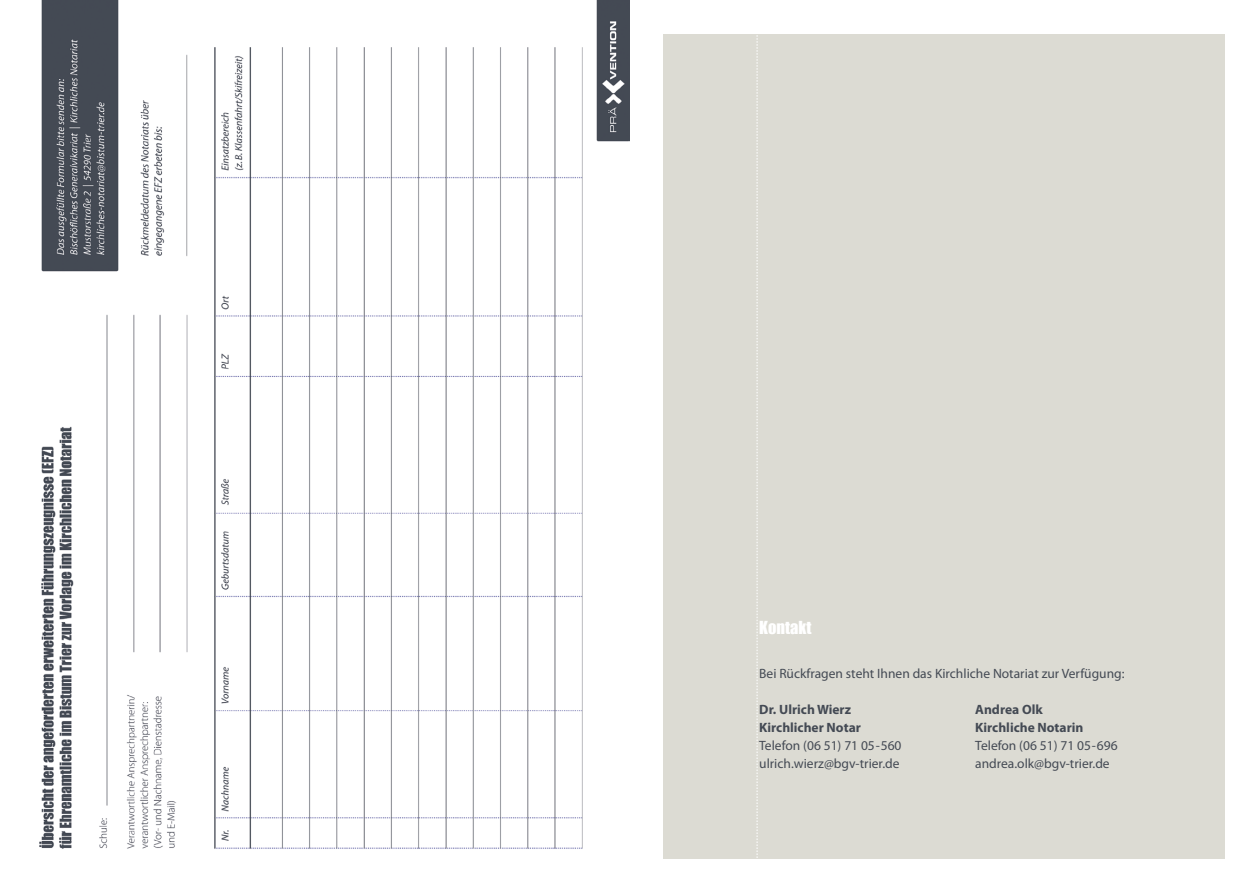
<style>
.page{position:relative;width:1259px;height:893px;background:#fff}
.page>*{position:absolute;margin:0;border:0;box-sizing:border-box;transform-origin:0 0}
.impact_11_weiß{font:16.5px "Impact";color:#fff}
.copy_myriad_10{font:13.5px "Myriad Pro";color:#444a54}
.copy_myriad_10-2{font:700 13.5px "Myriad Pro";color:#444a54}
</style>
<div class="page">
<div style="left:663px;top:34px;width:562px;height:825px;background:#dcdbd3"></div>
<svg style="left:756px;top:35px;width:1px;height:823px"></svg>
<img style="left:39px;top:0;width:590px;height:849px">
<p class="impact_11_weiß" style="left:759px;top:615px;width:54px">Kontakt</p>
<p class="copy_myriad_10" style="left:759px;top:665px;width:367px">Bei Rückfragen steht Ihnen das Kirchliche Notariat zur Verfügung:</p>
<p class="copy_myriad_10-2" style="left:759px;top:701px;width:93px">Dr. Ulrich Wierz</p>
<p class="copy_myriad_10-2" style="left:975px;top:701px;width:69px">Andrea Olk</p>
<p class="copy_myriad_10-2" style="left:759px;top:719px;width:103px">Kirchlicher Notar</p>
<p class="copy_myriad_10-2" style="left:975px;top:719px;width:110px">Kirchliche Notarin</p>
<p class="copy_myriad_10" style="left:759px;top:737px;width:144px">Telefon (06 51) 71 05-560</p>
<p class="copy_myriad_10" style="left:975px;top:737px;width:144px">Telefon (06 51) 71 05-696</p>
<p class="copy_myriad_10" style="left:759px;top:755px;width:142px">ulrich.wierz@bgv-trier.de</p>
<p class="copy_myriad_10" style="left:975px;top:755px;width:136px">andrea.olk@bgv-trier.de</p>
</div>
